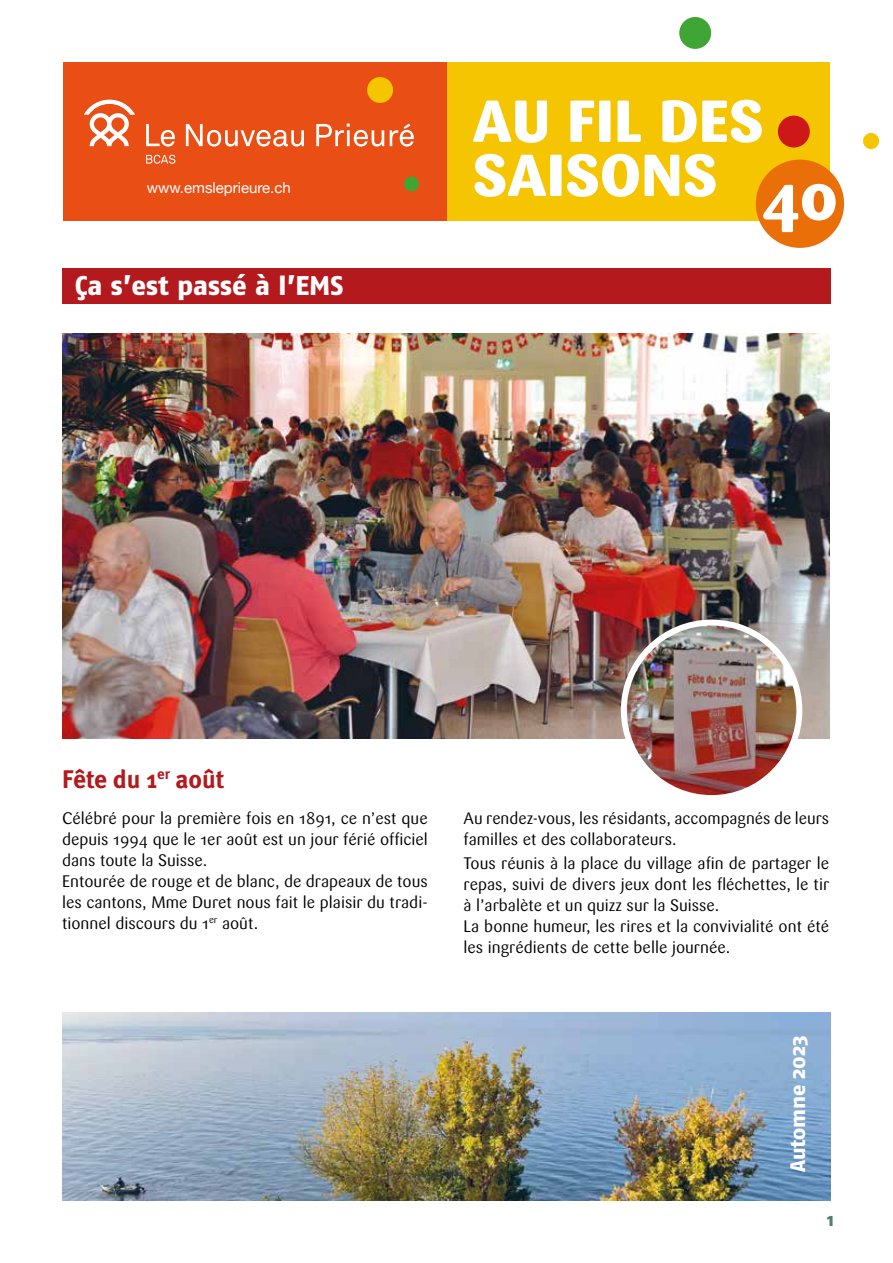
<style>
.page{position:relative;width:893px;height:1263px;background:#fff}
.page>*{position:absolute;margin:0;border:0;box-sizing:border-box;transform-origin:0 0}
.t1{font:800 67.05px "Sari";color:#fff}
.t2{font:800 58.5px "Sari";color:#fff}
.t3{font:27px "Fago No Exb";color:#fff}
.t4{font:700 25.5px "Meta";color:#b3191d}
.t5{font:21px "Fago No Exb";letter-spacing:-.015em;color:#fff}
.t6{font:18px "Fago No Exb";color:#51806f}
.t7{font:16.5px/21px "Sari";color:#000}
.t8{font:15px "Helvetica Neue";color:#fff}
</style>
<div class="page">
<img style="left:62px;top:1013px;width:769px;height:188px">
<div style="left:446px;top:62px;width:384px;height:158px;background:#f4c500"></div>
<div style="left:64px;top:62px;width:383px;height:158px;background:#e94e14"></div>
<div style="left:679px;top:17px;width:32px;height:32px;background:#3fa535;border-radius:50%"></div>
<div style="left:778px;top:116px;width:32px;height:32px;background:#cd1719;border-radius:50%"></div>
<div style="left:863px;top:133px;width:16px;height:16px;background:#f4c500;border-radius:50%"></div>
<div style="left:404px;top:176px;width:15px;height:15px;background:#3fa535;border-radius:50%"></div>
<div style="left:756px;top:160px;width:88px;height:88px;background:#ea6f08;border-radius:50%"></div>
<div style="left:367px;top:77px;width:26px;height:26px;background:#f4c500;border-radius:50%"></div>
<svg style="left:146px;top:124px;width:29px;height:23px"></svg>
<svg style="left:186px;top:124px;width:118px;height:23px"></svg>
<svg style="left:316px;top:124px;width:68px;height:23px"></svg>
<svg style="left:390px;top:124px;width:24px;height:23px"></svg>
<svg style="left:84px;top:100px;width:51px;height:46px"></svg>
<svg style="left:146px;top:155px;width:29px;height:9px"></svg>
<div style="left:62px;top:268px;width:769px;height:35px;background:#b3191d"></div>
<img style="left:62px;top:333px;width:768px;height:405px">
<img style="left:624px;top:622px;width:175px;height:176px;border-radius:88px">
<div style="left:621px;top:619px;width:181px;height:182px;border:6px solid #fff;border-radius:50%"></div>
<p class="t8" style="left:147px;top:177px;width:146px">www.emsleprieure.ch</p>
<h3 class="t3" style="left:75px;top:269px;width:270px">Ça s’est passé à l’EMS</h3>
<h2 class="t2" style="left:473px;top:86px;width:293px">AU FIL DES</h2>
<h2 class="t2" style="left:473px;top:140px;width:246px">SAISONS</h2>
<h1 class="t1" style="left:762px;top:155px;width:78px">40</h1>
<h3 class="t4" style="left:62px;top:763px;width:164px">Fête du 1<sup>er</sup> août</h3>
<p class="t7" style="left:62px;top:807px;width:367px">Célébré pour la première fois en 1891, ce n’est que depuis 1994 que le 1er août est un jour férié officiel dans toute la Suisse.<br>Entourée de rouge et de blanc, de drapeaux de tous les cantons, Mme Duret nous fait le plaisir du tradi&shy;tionnel discours du 1<sup>er</sup> août.</p>
<p class="t7" style="left:463px;top:807px;width:367px">Au rendez-vous, les résidants, accompagnés de leurs familles et des collaborateurs.</p>
<p class="t7" style="left:463px;top:852px;width:367px">Tous réunis à la place du village afin de partager le repas, suivi de divers jeux dont les fléchettes, le tir à l’arbalète et un quizz sur la Suisse.<br>La bonne humeur, les rires et la convivialité ont été les ingrédients de cette belle journée.</p>
<p class="t5" style="left:785px;top:1172px;width:137px;rotate:-90deg">Automne 2023</p>
<p class="t6" style="left:827px;top:1209px;width:8px">1</p>
</div>
